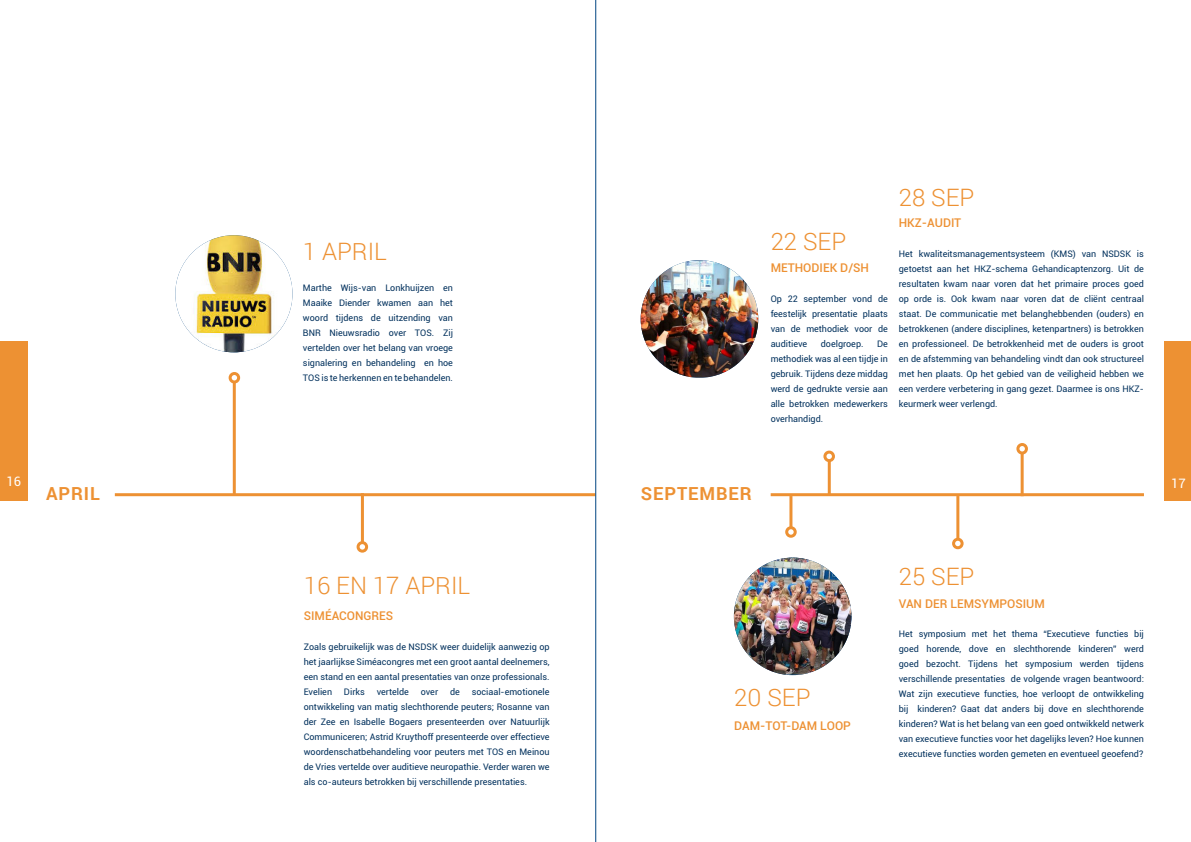
<style>
.page{position:relative;width:1191px;height:842px;background:#fff}
.page>*{position:absolute;margin:0;border:0;box-sizing:border-box;transform-origin:0 0}
.t1{font:300 24px "Roboto";color:#ed9133}
.t2{font:700 18px "Roboto";letter-spacing:.05em;color:#ed9133}
.t3{font:13px "Roboto";color:#fff}
.t4{font:500 12px "Roboto";color:#ed9133}
.t5{font:9px/15px "Roboto";color:#02315d;text-align:justify}
</style>
<div class="page">
<img style="left:175px;top:235px;width:117px;height:117px;border-radius:59px">
<img style="left:734px;top:558px;width:117px;height:116px">
<hr style="left:115px;top:493px;width:480px;height:3px;background:#ed9133">
<hr style="left:233px;top:378px;width:3px;height:117px;background:#ed9133">
<hr style="left:361px;top:493px;width:3px;height:51px;background:#ed9133">
<div style="left:230px;top:373px;width:9px;height:9px;background:#fff;border-radius:50%"></div>
<div style="left:229px;top:372px;width:11px;height:11px;border:3px solid #ed9133;border-radius:50%"></div>
<div style="left:356px;top:541px;width:12px;height:12px;border:3px solid #ed9133;border-radius:50%"></div>
<div style="left:1164px;top:342px;width:27px;height:159px;background:#ed9133"></div>
<div style="left:0;top:342px;width:28px;height:159px;background:#ed9133"></div>
<hr style="left:827px;top:456px;width:3px;height:39px;background:#ed9133">
<div style="left:825px;top:452px;width:8px;height:9px;background:#fff;border-radius:50%"></div>
<div style="left:823px;top:451px;width:12px;height:11px;border:3px solid #ed9133;border-radius:50%"></div>
<hr style="left:789px;top:496px;width:3px;height:33px;background:#ed9133">
<div style="left:785px;top:526px;width:11px;height:12px;border:3px solid #ed9133;border-radius:50%"></div>
<hr style="left:956px;top:496px;width:3px;height:47px;background:#ed9133">
<div style="left:953px;top:539px;width:9px;height:9px;background:#fff;border-radius:50%"></div>
<div style="left:952px;top:538px;width:11px;height:11px;border:3px solid #ed9133;border-radius:50%"></div>
<hr style="left:770px;top:493px;width:374px;height:3px;background:#ed9133">
<img style="left:640px;top:260px;width:118px;height:118px;border-radius:59px">
<hr style="left:1020px;top:449px;width:3px;height:47px;background:#ed9133">
<div style="left:1018px;top:444px;width:8px;height:9px;background:#fff;border-radius:50%"></div>
<div style="left:1016px;top:443px;width:12px;height:11px;border:3px solid #ed9133;border-radius:50%"></div>
<hr style="left:595px;top:0;width:1px;height:842px;background:#004582">
<p class="t1" style="left:303px;top:235px;width:85px">1 APRIL</p>
<p class="t5" style="left:303px;top:280px;width:151px">Marthe Wijs-van Lonkhuijzen en Maaike Diender kwamen aan het woord tijdens de uitzending van BNR Nieuwsradio over TOS. Zij vertelden over het belang van vroege signalering en behandeling en hoe TOS is te herkennen en te behandelen.</p>
<p class="t1" style="left:770px;top:225px;width:77px">22 SEP</p>
<p class="t4" style="left:770px;top:260px;width:100px">METHODIEK D/SH</p>
<p class="t5" style="left:770px;top:291px;width:119px">Op 22 september vond de feestelijk presentatie plaats van de methodiek voor de auditieve</p>
<p class="t5" style="left:820px;top:336px;width:44px">doelgroep.</p>
<p class="t5" style="left:770px;top:336px;width:119px;text-indent:106px">De methodiek was al een tijdje in gebruik. Tijdens deze middag werd de gedrukte versie aan alle betrokken medewerkers overhandigd.</p>
<p class="t1" style="left:899px;top:181px;width:77px">28 SEP</p>
<p class="t4" style="left:899px;top:215px;width:64px">HKZ-AUDIT</p>
<p class="t5" style="left:899px;top:246px;width:247px">Het kwaliteitsmanagementsysteem (KMS) van NSDSK is getoetst aan het HKZ-schema Gehandicaptenzorg. Uit de resultaten kwam naar voren dat het primaire proces goed op orde is. Ook kwam naar voren dat de cliënt centraal staat. De communicatie met belanghebbenden (ouders) en betrokkenen (andere disciplines, ketenpartners) is betrokken en professioneel. De betrokkenheid met de ouders is groot en de afstemming van behandeling vindt dan ook structureel met hen plaats. Op het gebied van de veiligheid hebben we een verdere verbetering in gang gezet. Daarmee is ons HKZ&shy;keurmerk weer verlengd.</p>
<p class="t3" style="left:6px;top:472px;width:16px">16</p>
<p class="t3" style="left:1171px;top:474px;width:16px">17</p>
<p class="t2" style="left:46px;top:481px;width:55px">APRIL</p>
<p class="t2" style="left:641px;top:481px;width:112px">SEPTEMBER</p>
<p class="t1" style="left:304px;top:569px;width:168px">16 EN 17 APRIL</p>
<p class="t4" style="left:304px;top:607px;width:91px">SIMÉACONGRES</p>
<p class="t5" style="left:304px;top:638px;width:247px">Zoals gebruikelijk was de NSDSK weer duidelijk aanwezig op het jaarlijkse Siméacongres met een groot aantal deelnemers, een stand en een aantal presentaties van onze professionals.<br>Evelien</p>
<p class="t5" style="left:304px;top:683px;width:247px;text-indent:168px">sociaal-emotionele ontwikkeling van matig slechthorende peuters; Rosanne van der Zee en Isabelle Bogaers presenteerden over Natuurlijk Communiceren; Astrid Kruythoff presenteerde over effectieve woordenschatbehandeling voor peuters met TOS en Meinou de Vries vertelde over auditieve neuropathie. Verder waren we als co-auteurs betrokken bij verschillende presentaties.</p>
<p class="t5" style="left:344px;top:683px;width:22px">Dirks</p>
<p class="t5" style="left:377px;top:683px;width:34px">vertelde</p>
<p class="t5" style="left:421px;top:683px;width:19px">over</p>
<p class="t5" style="left:450px;top:683px;width:11px">de</p>
<p class="t1" style="left:734px;top:681px;width:78px">20 SEP</p>
<p class="t4" style="left:734px;top:718px;width:118px">DAM-TOT-DAM LOOP</p>
<p class="t1" style="left:899px;top:559px;width:77px">25 SEP</p>
<p class="t4" style="left:899px;top:595px;width:148px">VAN DER LEMSYMPOSIUM</p>
<p class="t5" style="left:899px;top:626px;width:247px">Het symposium met het thema “Executieve functies bij goed horende, dove en slechthorende kinderen” werd goed bezocht. Tijdens het symposium werden tijdens verschillende presentaties de volgende vragen beantwoord:<br>Wat zijn executieve functies, hoe verloopt de ontwikkeling bij kinderen? Gaat dat anders bij dove en slechthorende kinderen? Wat is het belang van een goed ontwikkeld netwerk van executieve functies voor het dagelijks leven? Hoe kunnen executieve functies worden gemeten en eventueel geoefend?</p>
</div>
